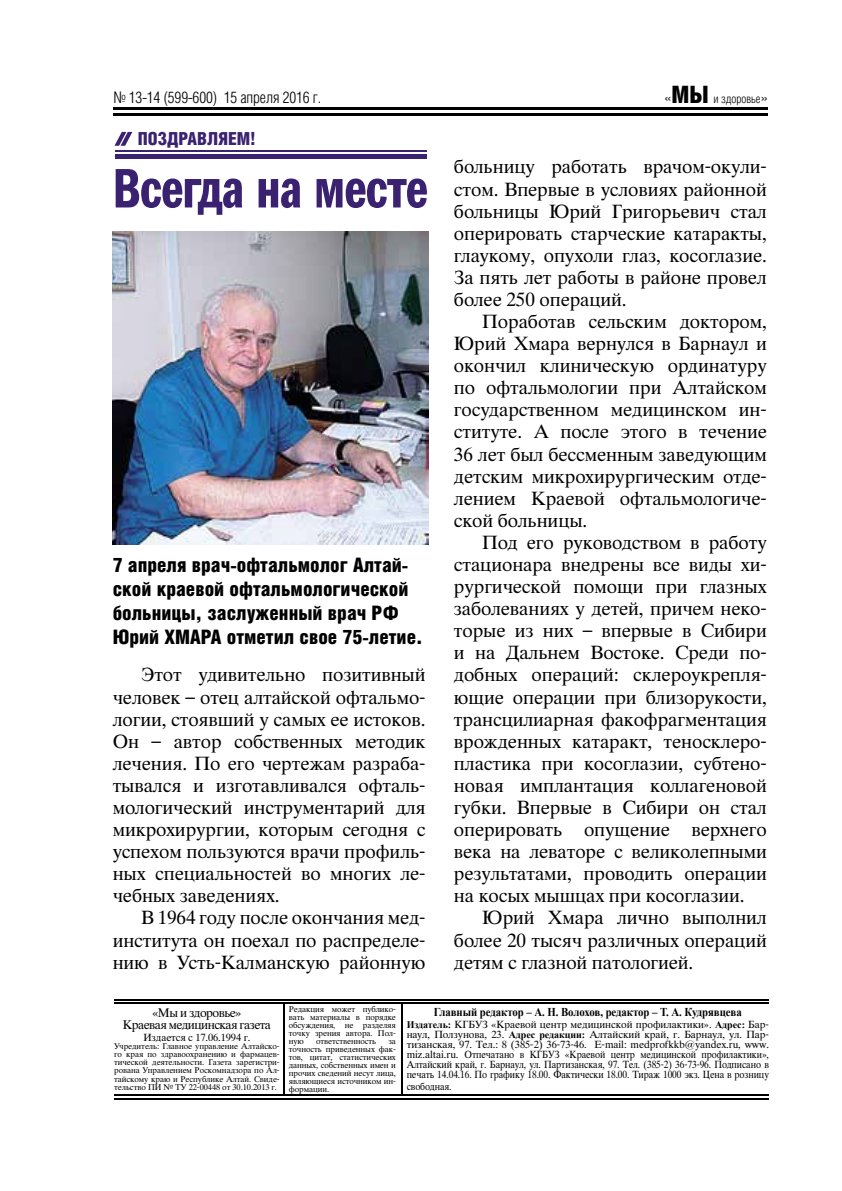
<style>
.page{position:relative;width:842px;height:1191px;background:#fff}
.page>*{position:absolute;margin:0;border:0;box-sizing:border-box;transform-origin:0 0}
.t1{font:56px "Franklin Gothic Demi Cmp C";letter-spacing:-.005em;color:#3b2271}
.t2{font:900 20px/24px "Helios Cond";color:#000}
.t3{font:18.4px/22px "Thames";letter-spacing:-.005em;color:#000;text-align:justify}
.t4{font:900 18px "Helios Cond";color:#3b2271}
.t5{font:300 16px "Helios Cond";letter-spacing:-.005em;color:#000}
.t6{font:700 12px "Times New Roman";letter-spacing:-.005em;color:#000;scale:.9 1}
.t7{font:12px/12px "Thames";letter-spacing:-.045em;color:#000;text-align:center}
.t8{font:300 12px "Helios Cond";letter-spacing:-.005em;color:#000}
.t9{font:10px/10px "Thames";letter-spacing:-.01em;color:#000;text-align:justify}
.t10{font:10px "Thames";letter-spacing:-.01em;color:#000;scale:.9 1}
.t11{font:8px/8px "Thames";letter-spacing:-.01em;color:#000;text-align:justify}
.s1{font-size:16px}
.s2{font-weight:900;font-size:24px}
.s3{font-family:"Times New Roman";font-weight:700}
</style>
<div class="page">
<hr style="left:113px;top:108px;width:655px;height:2px;background:#000">
<hr style="left:113px;top:114px;width:655px;height:2px;background:#000">
<svg style="left:116px;top:1030px;width:652px;height:70px"></svg>
<hr style="left:116px;top:1098px;width:651px;height:2px;background:#fff">
<hr style="left:284px;top:1003px;width:1px;height:91px;background:#000">
<hr style="left:401px;top:1003px;width:2px;height:91px;background:#000">
<hr style="left:114px;top:1098px;width:655px;height:1px;background:#000">
<hr style="left:114px;top:1094px;width:655px;height:1px;background:#000">
<hr style="left:114px;top:1002px;width:655px;height:1px;background:#000">
<hr style="left:114px;top:999px;width:655px;height:1px;background:#000">
<hr style="left:115px;top:151px;width:311px;height:1px;background:#3b2271">
<hr style="left:115px;top:155px;width:311px;height:4px;background:#3b2271">
<svg style="left:114px;top:132px;width:18px;height:14px"></svg>
<img style="left:113px;top:231px;width:316px;height:313px">
<p class="t5" style="left:113px;top:89px;width:209px">№ 13-14 (599-600) 15 апреля 2016 г.</p>
<p class="t8" style="left:664px;top:92px;width:106px"><span class="s1">«</span><span class="s2">мы</span> и здоровье<span class="s1">»</span></p>
<p class="t4" style="left:138px;top:128px;width:120px">Поздравляем!</p>
<h1 class="t1" style="left:113px;top:157px;width:316px">Всегда на месте</h1>
<p class="t2" style="left:113px;top:552px;width:311px">7 апреля врач-офтальмолог алтай&shy;ской краевой офтальмологической больницы, заслуженный врач рф юрий Хмара отметил свое 75-летие.</p>
<p class="t3" style="left:113px;top:664px;width:314px;text-indent:28px">Этот удивительно позитивный человек – отец алтайской офтальмо&shy;логии, стоявший у самых ее истоков.<br>Он – автор собственных методик лечения. По его чертежам разраба&shy;тывался и изготавливался офталь&shy;мологический инструментарий для микрохирургии, которым сегодня с успехом пользуются врачи профиль&shy;ных специальностей во многих ле&shy;чебных заведениях.</p>
<p class="t3" style="left:113px;top:907px;width:314px;text-indent:28px">В 1964 году после окончания мед&shy;института он поехал по распределе&shy;нию в Усть-Калманскую районную</p>
<p class="t3" style="left:454px;top:156px;width:314px">больницу работать врачом-окули&shy;стом. Впервые в условиях районной больницы Юрий Григорьевич стал оперировать старческие катаракты, глаукому, опухоли глаз, косоглазие.<br>За пять лет работы в районе провел более 250 операций.</p>
<p class="t3" style="left:454px;top:311px;width:314px;text-indent:28px">Поработав сельским доктором, Юрий Хмара вернулся в Барнаул и окончил клиническую ординатуру по офтальмологии при Алтайском государственном медицинском ин&shy;ституте. А после этого в течение 36 лет был бессменным заведующим детским микрохирургическим отде&shy;лением Краевой офтальмологиче&shy;ской больницы.</p>
<p class="t3" style="left:454px;top:532px;width:314px;text-indent:28px">Под его руководством в работу стационара внедрены все виды хи&shy;рургической помощи при глазных заболеваниях у детей, причем неко&shy;торые из них – впервые в Сибири и на Дальнем Востоке. Среди по&shy;добных операций: склероукрепля&shy;ющие операции при близорукости, трансцилиарная факофрагментация врожденных катаракт, теносклеро&shy;пластика при косоглазии, субтено&shy;новая имплантация коллагеновой губки. Впервые в Сибири он стал оперировать опущение верхнего века на леваторе с великолепными результатами, проводить операции на косых мышцах при косоглазии.</p>
<p class="t3" style="left:454px;top:907px;width:314px;text-indent:28px">Юрий Хмара лично выполнил более 20 тысяч различных операций детям с глазной патологией.</p>
<p class="t7" style="left:123px;top:1007px;width:150px">«Мы и здоровье»<br>Краевая медицинская газета</p>
<p class="t9" style="left:143px;top:1033px;width:108px">Издается с 17.06.1994 г.</p>
<p class="t11" style="left:114px;top:1042px;width:167px">Учредитель: Главное управление Алтайско&shy;го края по здравоохранению и фармацев&shy;тической деятельности. Газета зарегистри&shy;рована Управлением Роскомнадзора по Ал&shy;тайскому краю и Республике Алтай. Свиде&shy;тельство ПИ № ТУ 22-00448 от 30.10.2013 г.</p>
<p class="t11" style="left:289px;top:1005px;width:109px">Редакция может публико&shy;вать материалы в порядке обсуждения, не разделяя точку зрения автора. Пол&shy;ную</p>
<p class="t11" style="left:289px;top:1037px;width:109px;text-indent:100px">за точность приведенных фак&shy;тов, цитат, статистических данных, собственных имен и прочих сведений несут лица, являющиеся источником ин&shy;формации.</p>
<p class="t11" style="left:316px;top:1037px;width:62px">ответственность</p>
<p class="t6" style="left:434px;top:1003px;width:344px">Главный редактор – А. Н. Волохов, редактор – Т. А. Кудрявцева</p>
<p class="t9" style="left:407px;top:1019px;width:364px"><span class="s3">Издатель:</span> КГБУЗ «Краевой центр медицинской профилактики». <span class="s3">Адрес:</span> Бар&shy;наул, Ползунова, 23. <span class="s3">Адрес редакции:</span> Алтайский край, г. Барнаул, ул. Пар&shy;тизанская, 97. Тел.: 8 (385-2) 36-73-46. E-mail: medprofkkb@yandex.ru, www. miz.altai.ru. Отпечатано в КГБУЗ «Краевой центр медицинской профилактики», Алтайский край, г. Барнаул, ул. Партизанская, 97. Тел. (385-2) 36-73-96. Подписано в печать 14.04.16. По графику 18.00. Фактически 18.00. Тираж 1000 экз. Цена в розницу</p>
<p class="t10" style="left:407px;top:1080px;width:51px">свободная.</p>
</div>
